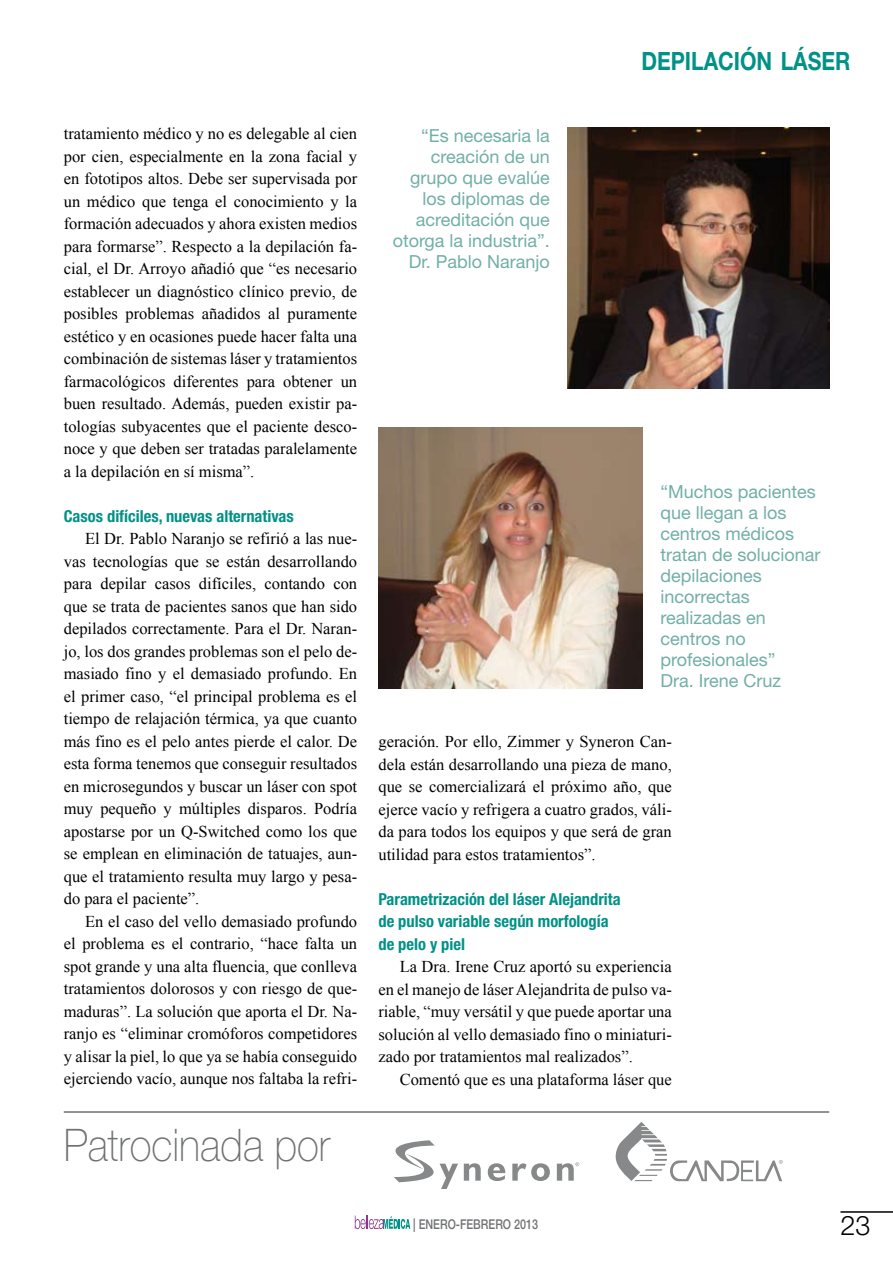
<style>
.page{position:relative;width:893px;height:1263px;background:#fff}
.page>*{position:absolute;margin:0;border:0;box-sizing:border-box;transform-origin:0 0}
.t1{font:100 45px "Helvetica Neue LT Std";color:#707173;scale:.9 1}
.t2{font:300 27px "Helvetica Neue LT Std";color:#000}
.t3{font:700 25.2px "Helvetica Neue LT Std";color:#009187;scale:.84 1}
.t4{font:18px/21px "Helvetica Neue LT Std";color:#71afa8;text-align:right}
.t5{font:16.5px/22.5px "Times New Roman";color:#000;text-align:justify}
.t6{font:700 condensed 16.5px/22.5px "Helvetica Neue LT Std";color:#009187}
.t7{font:500 13.5px "Helvetica Neue LT Std";color:#707173;scale:.8 1}
</style>
<div class="page">
<svg style="left:355px;top:1215px;width:55px;height:14px"></svg>
<hr style="left:840px;top:1211px;width:53px;height:2px;background:#000">
<hr style="left:64px;top:1111px;width:765px;height:2px;background:#707173">
<svg style="left:615px;top:1122px;width:168px;height:59px"></svg>
<svg style="left:488px;top:1163px;width:17px;height:18px"></svg>
<svg style="left:512px;top:1163px;width:38px;height:18px"></svg>
<svg style="left:394px;top:1140px;width:87px;height:49px"></svg>
<svg style="left:557px;top:1162px;width:22px;height:19px"></svg>
<img style="left:568px;top:128px;width:261px;height:261px">
<img style="left:378px;top:427px;width:264px;height:262px">
<h3 class="t3" style="left:641px;top:45px;width:250px">DEPILACIÓN LÁSER</h3>
<p class="t5" style="left:64px;top:122px;width:295px">tratamiento médico y no es delegable al cien por cien, especialmente en la zona facial y en fototipos altos. Debe ser supervisada por un médico que tenga el conocimiento y la formación adecuados y ahora existen medios para formarse”. Respecto a la depilación fa&shy;cial, el Dr. Arroyo añadió que “es necesario establecer un diagnóstico clínico previo, de posibles problemas añadidos al puramente estético y en ocasiones puede hacer falta una combinación de sistemas láser y tratamientos farmacológicos diferentes para obtener un buen resultado. Además, pueden existir pa&shy;tologías subyacentes que el paciente desco&shy;noce y que deben ser tratadas paralelamente a la depilación en sí misma”.</p>
<p class="t6" style="left:64px;top:504px;width:231px">Casos difíciles, nuevas alternativas</p>
<p class="t5" style="left:64px;top:527px;width:295px;text-indent:21px">El Dr. Pablo Naranjo se refirió a las nue&shy;vas tecnologías que se están desarrollando para depilar casos difíciles, contando con que se trata de pacientes sanos que han sido depilados correctamente. Para el Dr. Naran&shy;jo, los dos grandes problemas son el pelo de&shy;masiado fino y el demasiado profundo. En el primer caso, “el principal problema es el tiempo de relajación térmica, ya que cuanto más fino es el pelo antes pierde el calor. De esta forma tenemos que conseguir resultados en microsegundos y buscar un láser con spot muy pequeño y múltiples disparos. Podría apostarse por un Q-Switched como los que se emplean en eliminación de tatuajes, aun&shy;que el tratamiento resulta muy largo y pesa&shy;do para el paciente”.</p>
<p class="t5" style="left:64px;top:909px;width:295px;text-indent:21px">En el caso del vello demasiado profundo el problema es el contrario, “hace falta un spot grande y una alta fluencia, que conlleva tratamientos dolorosos y con riesgo de que&shy;maduras”. La solución que aporta el Dr. Na&shy;ranjo es “eliminar cromóforos competidores y alisar la piel, lo que ya se había conseguido ejerciendo vacío, aunque nos faltaba la refri-</p>
<h1 class="t1" style="left:64px;top:1119px;width:297px">Patrocinada por</h1>
<p class="t4" style="left:393px;top:125px;width:159px">“Es necesaria la creación de un grupo que evalúe los diplomas de acreditación que otorga la industria”.<br>Dr. Pablo Naranjo</p>
<p class="t4" style="left:660px;top:480px;width:162px;text-align:left">“Muchos pacientes que llegan a los centros médicos tratan de solucionar depilaciones incorrectas realizadas en centros no profesionales”<br>Dra. Irene Cruz</p>
<p class="t5" style="left:378px;top:730px;width:295px">geración. Por ello, Zimmer y Syneron Can&shy;dela están desarrollando una pieza de mano, que se comercializará el próximo año, que ejerce vacío y refrigera a cuatro grados, váli&shy;da para todos los equipos y que será de gran utilidad para estos tratamientos”.</p>
<p class="t6" style="left:378px;top:887px;width:244px">Parametrización del láser Alejandrita de pulso variable según morfología de pelo y piel</p>
<p class="t5" style="left:378px;top:955px;width:295px;text-indent:21px">La Dra. Irene Cruz aportó su experiencia en el manejo de láser Alejandrita de pulso va&shy;riable, “muy versátil y que puede aportar una solución al vello demasiado fino o miniaturi&shy;zado por tratamientos mal realizados”.</p>
<p class="t5" style="left:400px;top:1067px;width:274px">Comentó que es una plataforma láser que</p>
<p class="t7" style="left:413px;top:1216px;width:158px">| ENERO-FEBRERO 2013</p>
<h2 class="t2" style="left:840px;top:1209px;width:32px">23</h2>
</div>
